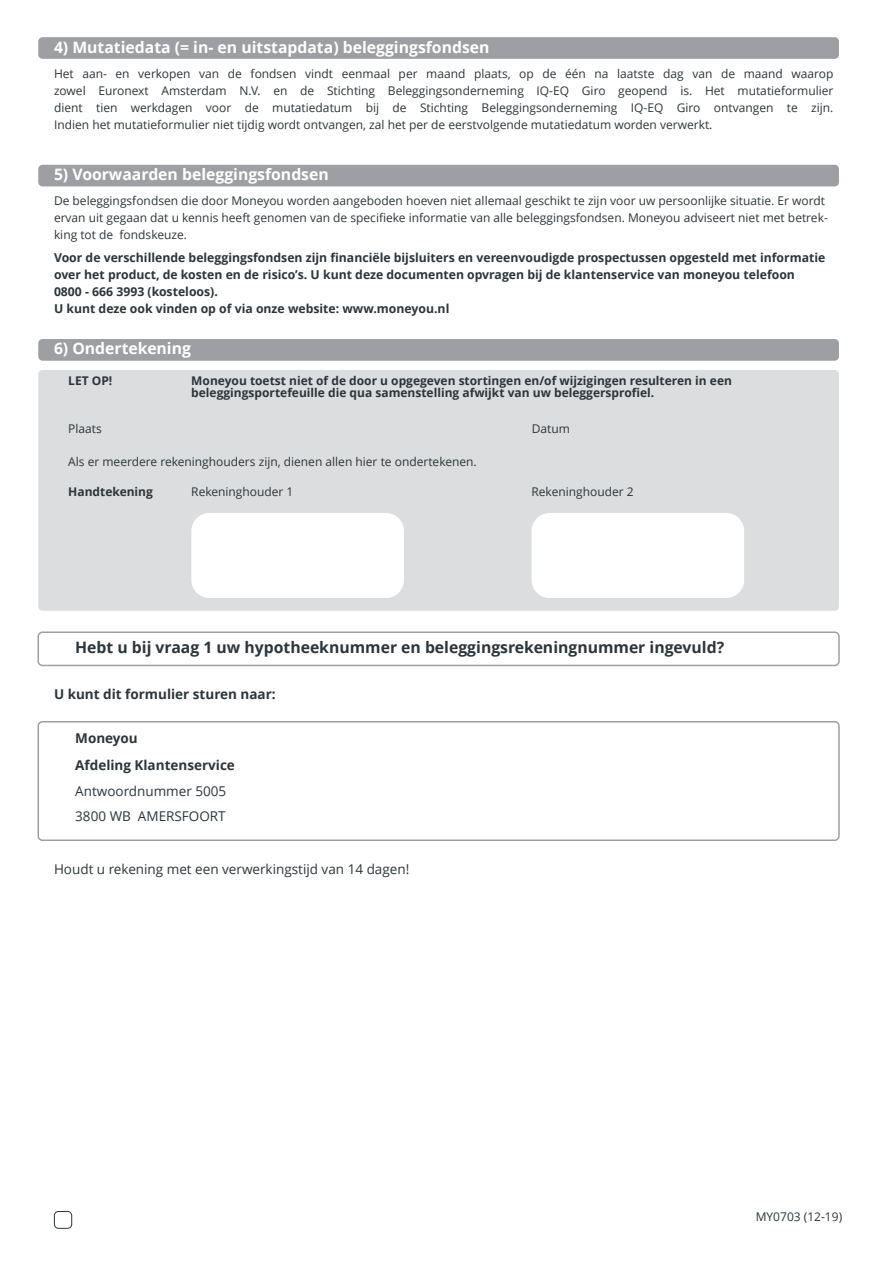
<style>
.page{position:relative;width:893px;height:1263px;background:#fff}
.page>*{position:absolute;margin:0;border:0;box-sizing:border-box;transform-origin:0 0}
.Paragraph_Style13{font:700 15.75px "Open Sans";color:#fff}
.Paragraph_Style2{font:700 15.75px "Open Sans";color:#2d353a}
.Paragraph_Style2-2{font:700 15.75px "Open Sans";color:#fff}
.Paragraph_Style2-3{font:13.5px/25.7px "Open Sans";color:#2d353a}
.Paragraph_Style2-4{font:700 13.5px "Open Sans";color:#2d353a}
.Paragraph_Style12{font:700 13.5px "Open Sans";color:#2d353a}
.Paragraph_Style6{font:700 12.3px/17.1px "Open Sans";color:#2d353a}
.Paragraph_Style14{font:12px/17.1px "Open Sans";color:#2d353a;text-align:justify}
.Paragraph_Style9{font:12px/17.1px "Open Sans";color:#2d353a}
.Paragraph_Style9-2{font:700 12px/12px "Open Sans";color:#2d353a}
.Paragraph_Style11{font:12px "Open Sans";color:#2d353a}
.Paragraph_Style2-5{font:12px "Open Sans";color:#2d353a}
.Paragraph_Style2-6{font:700 12px "Open Sans";color:#2d353a}
.s1{font-weight:700}
</style>
<div class="page">
<div style="left:38px;top:370px;width:801px;height:241px;background:#dcddde;border-radius:4px"></div>
<svg style="left:54px;top:1211px;width:18px;height:18px"></svg>
<div style="left:38px;top:721px;width:802px;height:120px;border:2px solid #9d9fa2;border-radius:4px"></div>
<div style="left:191px;top:513px;width:213px;height:85px;background:#fff;border-radius:18px"></div>
<div style="left:38px;top:37px;width:801px;height:22px;background:#9d9fa2;border-radius:4px"></div>
<div style="left:38px;top:339px;width:801px;height:22px;background:#9d9fa2;border-radius:4px"></div>
<div style="left:38px;top:631px;width:802px;height:35px;border:2px solid #9d9fa2;border-radius:4px"></div>
<div style="left:38px;top:165px;width:801px;height:21px;background:#9d9fa2;border-radius:4px"></div>
<div style="left:531px;top:513px;width:213px;height:85px;background:#fff;border-radius:18px"></div>
<p class="Paragraph_Style13" style="left:54px;top:37px;width:437px">4) Mutatiedata (= in- en uitstapdata) beleggingsfondsen</p>
<p class="Paragraph_Style14" style="left:54px;top:65px;width:781px">Het aan- en verkopen van de fondsen vindt eenmaal per maand plaats, op de één na laatste dag van de maand waarop zowel Euronext Amsterdam N.V. en de Stichting Beleggingsonderneming IQ-EQ Giro geopend is. Het mutatieformulier dient tien werkdagen voor de mutatiedatum bij de Stichting Beleggingsonderneming IQ-EQ Giro ontvangen te zijn.<br>Indien het mutatieformulier niet tijdig wordt ontvangen, zal het per de eerstvolgende mutatiedatum worden verwerkt.</p>
<p class="Paragraph_Style13" style="left:54px;top:163px;width:276px">5) Voorwaarden beleggingsfondsen</p>
<p class="Paragraph_Style9" style="left:54px;top:192px;width:775px">De beleggingsfondsen die door Moneyou worden aangeboden hoeven niet allemaal geschikt te zijn voor uw persoonlijke situatie. Er wordt ervan uit gegaan dat u kennis heeft genomen van de specifieke informatie van alle beleggingsfondsen. Moneyou adviseert niet met betrek&shy;king tot de fondskeuze.</p>
<p class="Paragraph_Style6" style="left:54px;top:249px;width:773px">Voor de verschillende beleggingsfondsen zijn financiële bijsluiters en vereenvoudigde prospectussen opgesteld met informatie over het product, de kosten en de risico’s. U kunt deze documenten opvragen bij de klantenservice van moneyou telefoon 0800 - 666 3993 (kosteloos).<br>U kunt deze ook vinden op of via onze website: www.moneyou.nl</p>
<p class="Paragraph_Style2-2" style="left:54px;top:337px;width:139px">6) Ondertekening</p>
<p class="Paragraph_Style9-2" style="left:68px;top:375px;width:46px">LET OP!</p>
<p class="Paragraph_Style9-2" style="left:191px;top:375px;width:542px">Moneyou toetst niet of de door u opgegeven stortingen en/of wijzigingen resulteren in een beleggingsportefeuille die qua samenstelling afwijkt van uw beleggersprofiel.</p>
<p class="Paragraph_Style2-5" style="left:68px;top:421px;width:35px">Plaats</p>
<p class="Paragraph_Style11" style="left:68px;top:454px;width:410px">Als er meerdere rekeninghouders zijn, dienen allen hier te ondertekenen.</p>
<p class="Paragraph_Style2-6" style="left:68px;top:484px;width:86px">Handtekening</p>
<p class="Paragraph_Style2-5" style="left:191px;top:484px;width:104px">Rekeninghouder 1</p>
<p class="Paragraph_Style2-5" style="left:531px;top:484px;width:104px">Rekeninghouder 2</p>
<p class="Paragraph_Style2-5" style="left:532px;top:421px;width:40px">Datum</p>
<p class="Paragraph_Style2" style="left:75px;top:636px;width:650px">Hebt u bij vraag 1 uw hypotheeknummer en beleggingsrekeningnummer ingevuld?</p>
<p class="Paragraph_Style2-4" style="left:54px;top:685px;width:223px">U kunt dit formulier sturen naar:</p>
<p class="Paragraph_Style12" style="left:75px;top:728px;width:64px">Moneyou</p>
<p class="Paragraph_Style2-3" style="left:75px;top:752px;width:161px"><span class="s1">Afdeling Klantenservice<br></span>Antwoordnummer 5005<br>3800 WB AMERSFOORT</p>
<p class="Paragraph_Style2-3" style="left:54px;top:856px;width:357px">Houdt u rekening met een verwerkingstijd van 14 dagen!</p>
<p class="Paragraph_Style2-5" style="left:756px;top:1209px;width:88px">MY0703 (12-19)</p>
</div>
